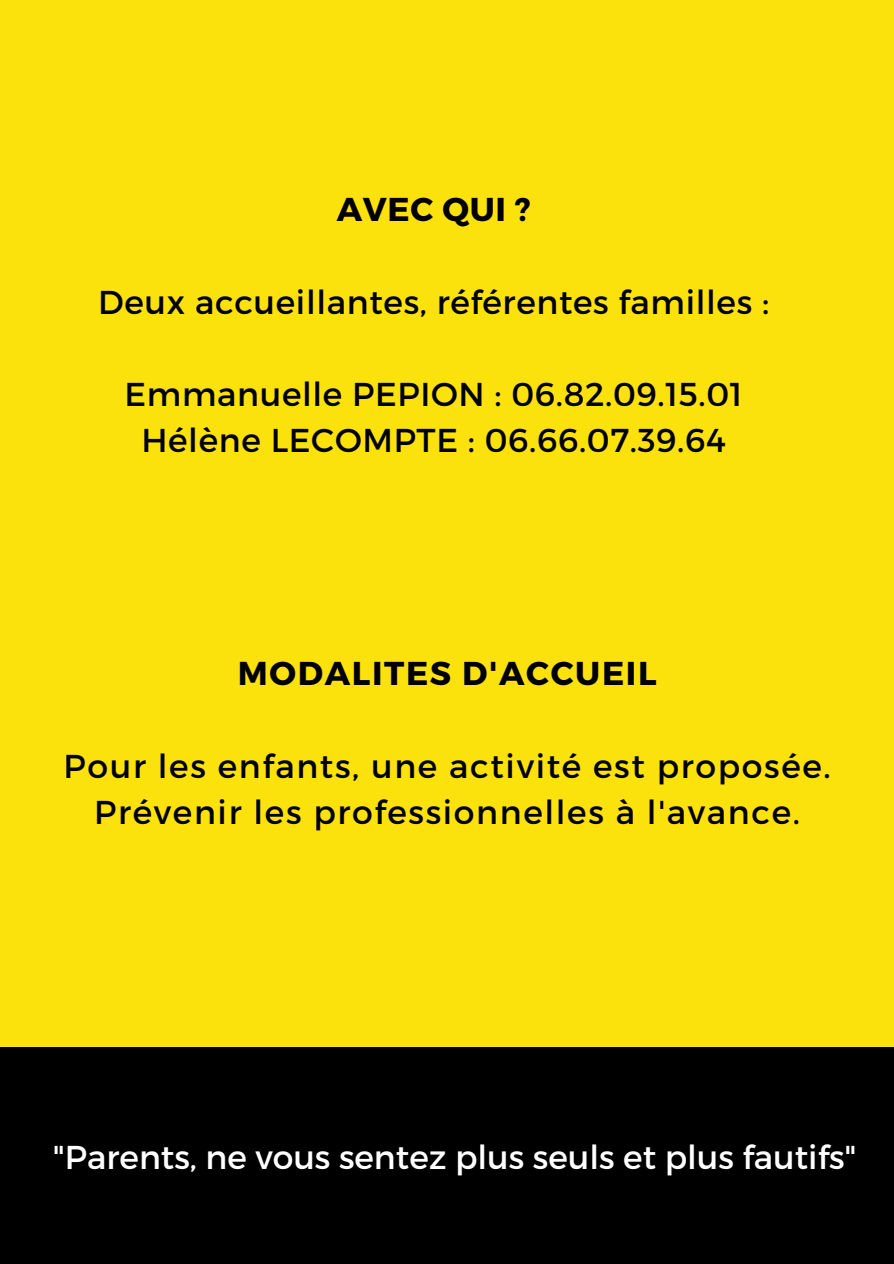
<style>
.page{position:relative;width:894px;height:1264px;background:#fff}
.page>*{position:absolute;margin:0;border:0;box-sizing:border-box;transform-origin:0 0}
.t1{font:33px "Montserrat";letter-spacing:.02em;color:#000}
.t2{font:33px "Montserrat";letter-spacing:.05em;color:#000}
.t3{font:33px "Montserrat";color:#fff}
.t4{font:700 33px "Montserrat";letter-spacing:.05em;color:#000}
.t5{font:30px "Montserrat";color:#fff}
</style>
<div class="page">
<div style="left:0;top:0;width:893px;height:1263px;background:#fce20c"></div>
<div style="left:1px;top:1046px;width:892px;height:217px;background:#000"></div>
<p class="t4" style="left:336px;top:188px;width:195px">AVEC QUI ?</p>
<p class="t1" style="left:98px;top:280px;width:672px">Deux accueillantes, référentes familles :</p>
<p class="t1" style="left:125px;top:373px;width:619px">Emmanuelle PEPION : 06.82.09.15.01</p>
<p class="t1" style="left:141px;top:419px;width:586px">Hélène LECOMPTE : 06.66.07.39.64</p>
<p class="t4" style="left:238px;top:652px;width:420px">MODALITES D'ACCUEIL</p>
<p class="t2" style="left:64px;top:744px;width:768px">Pour les enfants, une activité est proposée.</p>
<p class="t2" style="left:94px;top:790px;width:707px">Prévenir les professionnelles à l'avance.</p>
<p class="t3" style="left:53px;top:1135px;width:804px">"Parents, ne vous sentez plus seuls et plus fautifs"</p>
<p class="t5" style="left:90px;top:1138px;width:731px">"Parents, ne vous sentez plus seuls et plus fautifs"</p>
</div>
